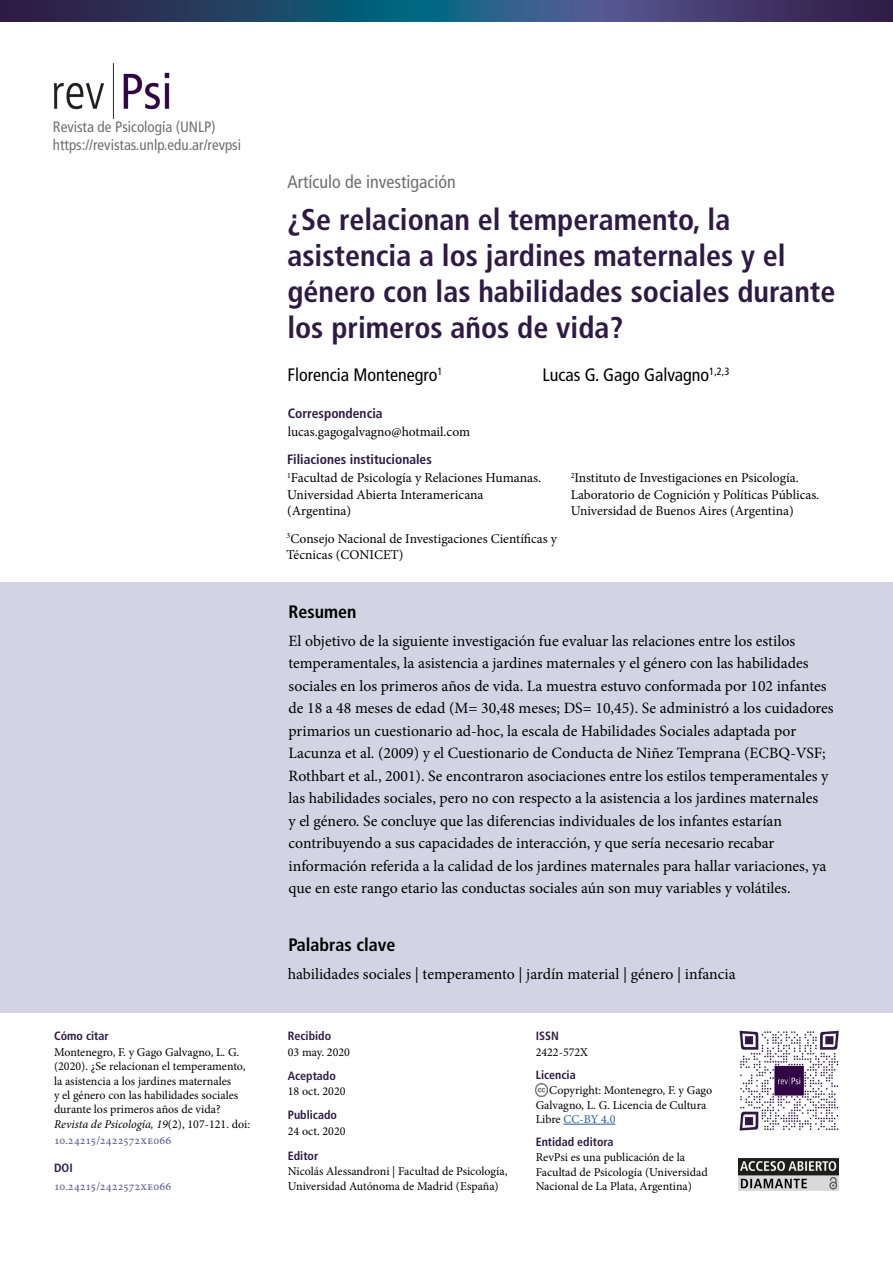
<style>
.page{position:relative;width:893px;height:1263px;background:#fff}
.page>*{position:absolute;margin:0;border:0;box-sizing:border-box;transform-origin:0 0}
.t1{font:700 condensed 30px/36px "Frutiger LT Com";color:#2e1b44}
.t2{font:condensed 18px "Frutiger LT Com";color:#000}
.t3{font:condensed 18px "Frutiger LT Com";color:#706f6f}
.t4{font:700 condensed 18px "Frutiger LT Com";color:#000}
.t5{font:15.75px/22.5px "Minion Pro";color:#000}
.t6{font:condensed 15px/18px "Frutiger LT Com";color:#706f6f}
.t7{font:13.5px/16.2px "Minion Pro";letter-spacing:-.005em;color:#000}
.t8{font:700 condensed 13.5px "Frutiger LT Com";color:#2e1b44}
.t9{font:12px/14.4px "Minion Pro";color:#000}
.t10{font:700 condensed 12px "Frutiger LT Com";color:#2e1b44}
.t11{font:12px "Minion Pro";letter-spacing:.015em;color:#54558e}
.s1{font-style:italic}
.s2{color:#275b9b}
</style>
<div class="page">
<svg style="left:0;top:0;width:893px;height:21px;background:#2d436c"></svg>
<img style="left:53px;top:63px;width:117px;height:56px">
<div style="left:0;top:582px;width:893px;height:431px;background:#d3d3e3"></div>
<img style="left:739px;top:1158px;width:100px;height:33px">
<hr style="left:563px;top:1124px;width:52px;height:1px;background:#275b9b">
<svg style="left:536px;top:1084px;width:12px;height:12px"></svg>
<img style="left:739px;top:1030px;width:100px;height:101px">
<p class="t6" style="left:53px;top:118px;width:190px">Revista de Psicología (UNLP) https://revistas.unlp.edu.ar/revpsi</p>
<p class="t10" style="left:54px;top:1029px;width:56px">Cómo citar</p>
<p class="t9" style="left:54px;top:1045px;width:198px">Montenegro, F. y Gago Galvagno, L. G. (2020). ¿Se relacionan el temperamento, la asistencia a los jardines maternales<br>y el género con las habilidades sociales durante los primeros años de vida?<br><span class="s1">Revista de Psicología, 19</span>(2), 107-121. doi:</p>
<p class="t11" style="left:54px;top:1132px;width:119px">10.24215/2422572Xe066</p>
<p class="t10" style="left:54px;top:1161px;width:20px">DOI</p>
<p class="t11" style="left:54px;top:1178px;width:119px">10.24215/2422572Xe066</p>
<p class="t3" style="left:287px;top:171px;width:170px">Artículo de investigación</p>
<h1 class="t1" style="left:287px;top:201px;width:550px">¿Se relacionan el temperamento, la asistencia a los jardines maternales y el género con las habilidades sociales durante los primeros años de vida?</h1>
<p class="t2" style="left:287px;top:365px;width:157px">Florencia Montenegro<sup>1</sup></p>
<p class="t8" style="left:288px;top:406px;width:96px">Correspondencia</p>
<p class="t7" style="left:288px;top:423px;width:184px">lucas.gagogalvagno@hotmail.com</p>
<p class="t8" style="left:287px;top:451px;width:146px">Filiaciones institucionales</p>
<p class="t2" style="left:543px;top:365px;width:188px">Lucas G. Gago Galvagno<sup>1,2,3</sup></p>
<p class="t7" style="left:287px;top:470px;width:256px"><sup>1</sup>Facultad de Psicología y Relaciones Humanas.<br>Universidad Abierta Interamericana (Argentina)</p>
<p class="t7" style="left:287px;top:530px;width:272px"><sup>3</sup>Consejo Nacional de Investigaciones Científicas y<br>Técnicas (CONICET)</p>
<p class="t7" style="left:571px;top:470px;width:250px"><sup>2</sup>Instituto de Investigaciones en Psicología.<br>Laboratorio de Cognición y Políticas Públicas.<br>Universidad de Buenos Aires (Argentina)</p>
<p class="t4" style="left:289px;top:601px;width:70px">Resumen</p>
<p class="t5" style="left:289px;top:629px;width:547px">El objetivo de la siguiente investigación fue evaluar las relaciones entre los estilos temperamentales, la asistencia a jardines maternales y el género con las habilidades sociales en los primeros años de vida. La muestra estuvo conformada por 102 infantes de 18 a 48 meses de edad (M= 30,48 meses; DS= 10,45). Se administró a los cuidadores primarios un cuestionario ad-hoc, la escala de Habilidades Sociales adaptada por Lacunza et al. (2009) y el Cuestionario de Conducta de Niñez Temprana (ECBQ-VSF; Rothbart et al., 2001). Se encontraron asociaciones entre los estilos temperamentales y las habilidades sociales, pero no con respecto a la asistencia a los jardines maternales<br>y el género. Se concluye que las diferencias individuales de los infantes estarían contribuyendo a sus capacidades de interacción, y que sería necesario recabar información referida a la calidad de los jardines maternales para hallar variaciones, ya que en este rango etario las conductas sociales aún son muy variables y volátiles.</p>
<p class="t4" style="left:289px;top:934px;width:108px">Palabras clave</p>
<p class="t5" style="left:288px;top:963px;width:449px">habilidades sociales | temperamento | jardín material | género | infancia</p>
<p class="t10" style="left:288px;top:1029px;width:45px">Recibido</p>
<p class="t9" style="left:288px;top:1045px;width:64px">03 may. 2020</p>
<p class="t10" style="left:288px;top:1068px;width:49px">Aceptado</p>
<p class="t9" style="left:288px;top:1084px;width:59px">18 oct. 2020</p>
<p class="t10" style="left:288px;top:1108px;width:51px">Publicado</p>
<p class="t9" style="left:288px;top:1124px;width:59px">24 oct. 2020</p>
<p class="t10" style="left:288px;top:1148px;width:32px">Editor</p>
<p class="t9" style="left:288px;top:1164px;width:221px">Nicolás Alessandroni | Facultad de Psicología,<br>Universidad Autónoma de Madrid (España)</p>
<p class="t10" style="left:536px;top:1029px;width:25px">ISSN</p>
<p class="t9" style="left:536px;top:1045px;width:53px">2422-572X</p>
<p class="t10" style="left:536px;top:1067px;width:42px">Licencia</p>
<p class="t9" style="left:536px;top:1083px;width:178px;text-indent:14px">Copyright: Montenegro, F. y Gago<br>Galvagno, L. G. Licencia de Cultura<br>Libre <span class="s2">CC-BY 4.0</span></p>
<p class="t10" style="left:536px;top:1135px;width:79px">Entidad editora</p>
<p class="t9" style="left:536px;top:1150px;width:174px">RevPsi es una publicación de la<br>Facultad de Psicología (Universidad<br>Nacional de La Plata, Argentina)</p>
</div>
